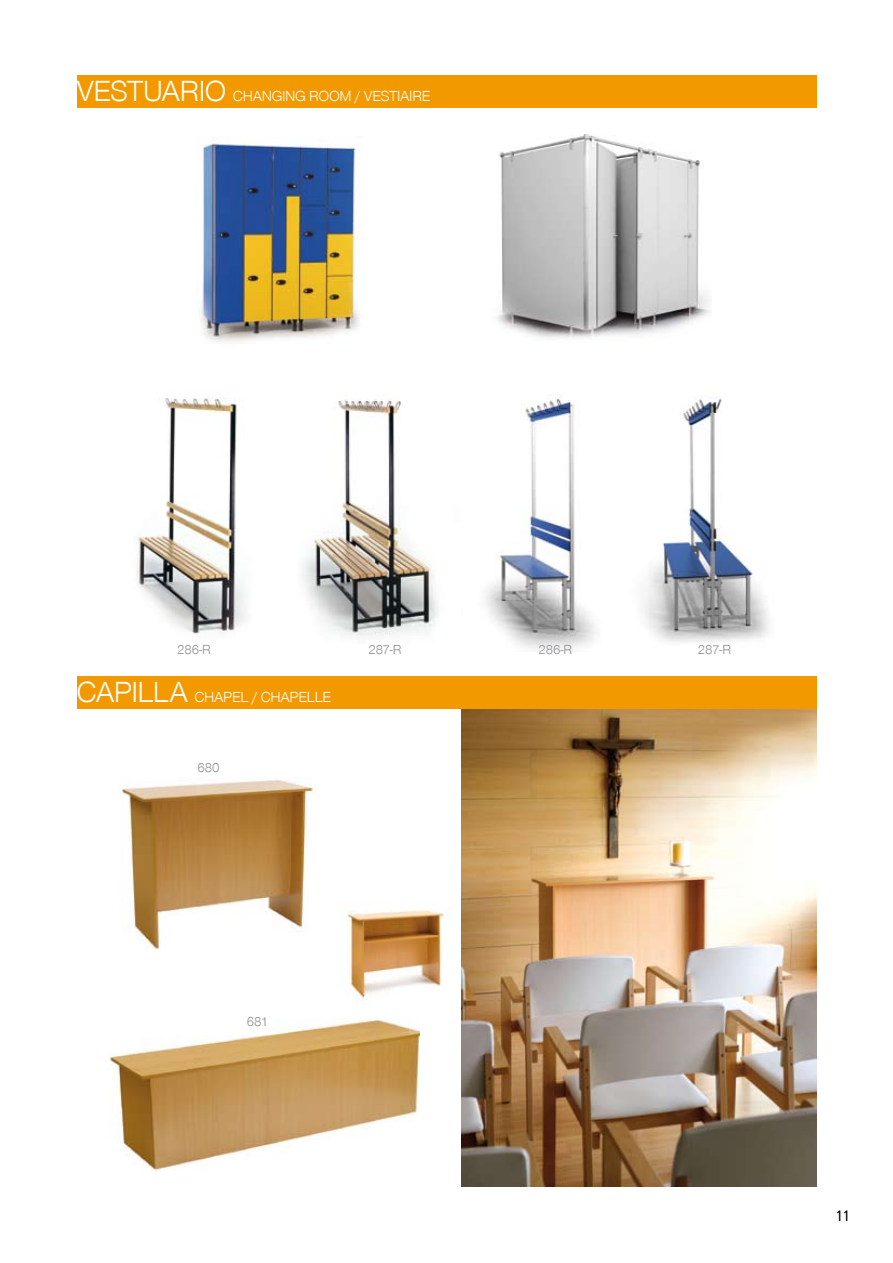
<style>
.page{position:relative;width:893px;height:1263px;background:#fff}
.page>*{position:absolute;margin:0;border:0;box-sizing:border-box;transform-origin:0 0}
.t1{font:15px "Nimbus San Nov T";letter-spacing:-.02em;color:#fff}
.t2{font:condensed 15px "Frutiger";color:#000}
.t3{font:13.5px "Nimbus San Nov T";color:#8d8f91}
.s1{font-size:30px}
</style>
<div class="page">
<img style="left:109px;top:1019px;width:310px;height:152px">
<img style="left:461px;top:709px;width:355px;height:477px">
<div style="left:77px;top:676px;width:739px;height:33px;background:#f39900"></div>
<img style="left:119px;top:780px;width:195px;height:170px">
<img style="left:345px;top:909px;width:99px;height:94px">
<div style="left:77px;top:76px;width:739px;height:32px;background:#f39900"></div>
<img style="left:198px;top:141px;width:166px;height:202px">
<img style="left:134px;top:398px;width:113px;height:236px">
<img style="left:485px;top:397px;width:112px;height:252px">
<img style="left:302px;top:399px;width:136px;height:238px">
<img style="left:644px;top:396px;width:125px;height:246px">
<img style="left:497px;top:135px;width:213px;height:203px">
<p class="t1" style="left:77px;top:88px;width:356px"><span class="s1">VESTUARIO</span> CHANGING ROOM / VESTIAIRE</p>
<p class="t3" style="left:177px;top:641px;width:36px">286-R</p>
<p class="t3" style="left:368px;top:641px;width:35px">287-R</p>
<p class="t3" style="left:538px;top:641px;width:36px">286-R</p>
<p class="t3" style="left:698px;top:641px;width:35px">287-R</p>
<p class="t1" style="left:77px;top:688px;width:256px"><span class="s1">CAPILLA</span> CHAPEL / CHAPELLE</p>
<p class="t3" style="left:198px;top:760px;width:24px">680</p>
<p class="t3" style="left:247px;top:1014px;width:23px">681</p>
<p class="t2" style="left:836px;top:1207px;width:16px">11</p>
</div>
